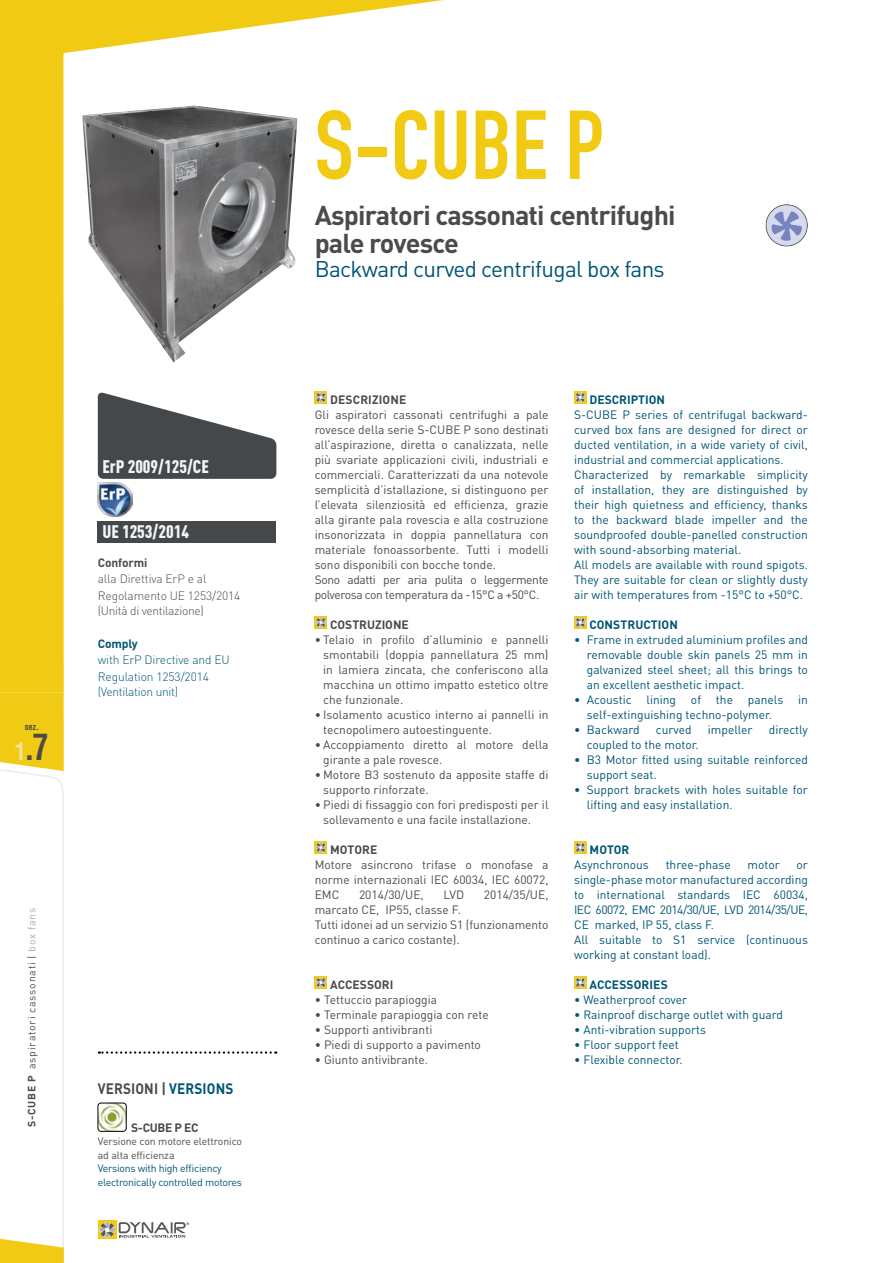
<style>
.page{position:relative;width:893px;height:1263px;background:#fff}
.page>*{position:absolute;margin:0;border:0;box-sizing:border-box;transform-origin:0 0}
.t1{font:700 96px "DIN Condensed";color:#f1cb13}
.t2{font:700 condensed 35.55px "Helvetica LT Std";color:#4b4b4a;scale:.91 1}
.t3{font:700 27px/28.5px "DIN Pro";letter-spacing:-.03em;color:#4b4b4a}
.t4{font:22.5px "DIN Pro";letter-spacing:-.03em;color:#005576}
.t5{font:900 18px "DIN Cond";color:#f4f4f4}
.t6{font:700 15px "DIN Pro";letter-spacing:.01em;color:#4b4b4a;scale:.9 1}
.t7{font:12px/15px "DIN Pro";color:#4b4b4a}
.t8{font:12px/15px "DIN Pro";color:#005576}
.t9{font:300 12px/16.5px "DIN Pro";letter-spacing:-.01em;color:#4b4b4a}
.t10{font:300 12px/16.5px "DIN Pro";letter-spacing:-.01em;color:#005576}
.t11{font:700 12px "DIN Pro";color:#4b4b4a}
.t12{font:700 12px "DIN Pro";color:#005576}
.t13{font:10.5px/13.5px "DIN Pro";letter-spacing:-.025em;color:#005576}
.t14{font:10.5px/13.5px "DIN Pro";letter-spacing:-.01em;color:#4b4b4a}
.t15{font:10.5px "DIN Pro";letter-spacing:.075em;color:#4b4b4a}
.t16{font:700 condensed 8.85px "Helvetica LT Std";color:#4b4b4a;scale:.96 1}
.s1{font-size:24px;color:#f9e499}
.s2{font-weight:700}
.s3{color:#acacab}
.s4{color:#005576}
</style>
<div class="page">
<div style="left:0;top:64px;width:64px;height:628px;background:#f1cb13"></div>
<svg style="left:0;top:0;width:443px;height:64px"></svg>
<div style="left:98px;top:1220px;width:19px;height:19px;background:#f1cb13"></div>
<svg style="left:99px;top:1222px;width:90px;height:16px"></svg>
<svg style="left:0;top:692px;width:64px;height:571px"></svg>
<div style="left:315px;top:391px;width:12px;height:13px;background:#f1cb13"></div>
<svg style="left:316px;top:392px;width:10px;height:11px"></svg>
<div style="left:315px;top:616px;width:12px;height:13px;background:#f1cb13"></div>
<svg style="left:316px;top:617px;width:10px;height:11px"></svg>
<div style="left:315px;top:841px;width:12px;height:13px;background:#f1cb13"></div>
<svg style="left:316px;top:842px;width:10px;height:11px"></svg>
<div style="left:315px;top:976px;width:12px;height:13px;background:#f1cb13"></div>
<svg style="left:316px;top:977px;width:10px;height:11px"></svg>
<div style="left:574px;top:391px;width:12px;height:13px;background:#f1cb13"></div>
<svg style="left:575px;top:392px;width:10px;height:11px"></svg>
<div style="left:574px;top:616px;width:12px;height:13px;background:#f1cb13"></div>
<svg style="left:575px;top:617px;width:10px;height:11px"></svg>
<div style="left:574px;top:841px;width:12px;height:13px;background:#f1cb13"></div>
<svg style="left:575px;top:842px;width:10px;height:11px"></svg>
<div style="left:574px;top:976px;width:12px;height:13px;background:#f1cb13"></div>
<svg style="left:575px;top:977px;width:10px;height:11px"></svg>
<img style="left:82px;top:106px;width:216px;height:257px">
<div style="left:766px;top:205px;width:41px;height:41px;background:#d6daed;border-radius:50%"></div>
<div style="left:765px;top:204px;width:43px;height:42px;border:1px solid #585857;border-radius:50%"></div>
<svg style="left:771px;top:210px;width:32px;height:31px"></svg>
<svg style="left:98px;top:392px;width:178px;height:87px"></svg>
<div style="left:97px;top:521px;width:179px;height:21px;background:#45484a"></div>
<img style="left:98px;top:482px;width:34px;height:34px">
<img style="left:98px;top:1103px;width:28px;height:28px">
<div style="left:98px;top:1103px;width:28px;height:28px;border:1px solid #000;border-radius:3px"></div>
<svg style="left:99px;top:1051px;width:177px;height:3px"></svg>
<p class="t16" style="left:25px;top:721px;width:16px">sez.</p>
<h2 class="t2" style="left:15px;top:724px;width:39px"><span class="s1">1</span>.7</h2>
<h3 class="t5" style="left:102px;top:456px;width:108px">ErP 2009/125/CE</h3>
<h3 class="t5" style="left:102px;top:520px;width:88px">UE 1253/2014</h3>
<p class="t11" style="left:98px;top:554px;width:51px">Conformi</p>
<p class="t9" style="left:98px;top:570px;width:144px">alla Direttiva ErP e al<br>Regolamento UE 1253/2014</p>
<p class="t9" style="left:98px;top:602px;width:108px">(Unità di ventilazione)</p>
<p class="t12" style="left:98px;top:635px;width:42px">Comply</p>
<p class="t10" style="left:98px;top:651px;width:133px">with ErP Directive and EU<br>Regulation 1253/2014</p>
<p class="t10" style="left:98px;top:683px;width:82px">(Ventilation unit)</p>
<p class="t15" style="left:25px;top:1127px;width:221px;rotate:-90deg"><span class="s2">S-CUBE P</span> aspiratori cassonati | <span class="s3">box fans</span></p>
<p class="t6" style="left:98px;top:1078px;width:152px">VERSIONI | <span class="s4">VERSIONS</span></p>
<p class="t11" style="left:131px;top:1119px;width:69px">S-CUBE P EC</p>
<p class="t14" style="left:98px;top:1134px;width:146px">Versione con motore elettronico ad alta efficienza</p>
<p class="t13" style="left:98px;top:1161px;width:146px">Versions with high efficiency electronically controlled motores</p>
<h1 class="t1" style="left:315px;top:81px;width:291px">S-CUBE P</h1>
<h3 class="t3" style="left:315px;top:200px;width:363px">Aspiratori cassonati centrifughi pale rovesce</h3>
<h3 class="t4" style="left:315px;top:254px;width:352px">Backward curved centrifugal box fans</h3>
<p class="t11" style="left:330px;top:391px;width:78px">DESCRIZIONE</p>
<p class="t7" style="left:315px;top:406px;width:235px">Gli aspiratori cassonati centrifughi a pale rovesce della serie S-CUBE P sono destinati all’aspirazione, diretta o canalizzata, nelle più svariate applicazioni civili, industriali e commerciali. Caratterizzati da una notevole semplicità d’istallazione, si distinguono per l’elevata silenziosità ed efficienza, grazie alla girante pala rovescia e alla costruzione insonorizzata in doppia pannellatura con materiale fonoassorbente. Tutti i modelli sono disponibili con bocche tonde.<br>Sono adatti per aria pulita o leggermente polverosa con temperatura da -15°C a +50°C.</p>
<p class="t11" style="left:330px;top:616px;width:80px">COSTRUZIONE</p>
<p class="t7" style="left:323px;top:631px;width:227px;text-align:justify;text-indent:-9px">• Telaio in profilo d’alluminio e pannelli smontabili (doppia pannellatura 25 mm) in lamiera zincata, che conferiscono alla macchina un ottimo impatto estetico oltre che funzionale.</p>
<p class="t7" style="left:323px;top:706px;width:227px;text-indent:-9px">• Isolamento acustico interno ai pannelli in tecnopolimero autoestinguente.</p>
<p class="t7" style="left:323px;top:736px;width:227px;text-indent:-9px">• Accoppiamento diretto al motore della girante a pale rovesce.</p>
<p class="t7" style="left:323px;top:766px;width:227px;text-indent:-9px">• Motore B3 sostenuto da apposite staffe di supporto rinforzate.</p>
<p class="t7" style="left:323px;top:796px;width:227px;text-indent:-9px">• Piedi di fissaggio con fori predisposti per il sollevamento e una facile installazione.</p>
<p class="t11" style="left:330px;top:841px;width:49px">MOTORE</p>
<p class="t7" style="left:315px;top:856px;width:235px;text-align:justify">Motore asincrono trifase o monofase a norme internazionali IEC 60034, IEC 60072, EMC</p>
<p class="t7" style="left:359px;top:886px;width:66px">2014/30/UE,</p>
<p class="t7" style="left:443px;top:886px;width:22px">LVD</p>
<p class="t7" style="left:484px;top:886px;width:66px">2014/35/UE,</p>
<p class="t7" style="left:315px;top:901px;width:235px">marcato CE, IP55, classe F.<br>Tutti idonei ad un servizio S1 (funzionamento continuo a carico costante).</p>
<p class="t11" style="left:330px;top:976px;width:65px">ACCESSORI</p>
<p class="t7" style="left:315px;top:991px;width:124px">• Tettuccio parapioggia</p>
<p class="t7" style="left:315px;top:1006px;width:176px">• Terminale parapioggia con rete</p>
<p class="t7" style="left:315px;top:1021px;width:119px">• Supporti antivibranti</p>
<p class="t7" style="left:315px;top:1036px;width:168px">• Piedi di supporto a pavimento</p>
<p class="t7" style="left:315px;top:1051px;width:115px">• Giunto antivibrante.</p>
<p class="t12" style="left:589px;top:391px;width:77px">DESCRIPTION</p>
<p class="t8" style="left:574px;top:406px;width:235px">S-CUBE P series of centrifugal backward&shy;curved box fans are designed for direct or ducted ventilation, in a wide variety of civil, industrial and commercial applications.<br>Characterized by remarkable simplicity of installation, they are distinguished by their high quietness and efficiency, thanks to the backward blade impeller and the soundproofed double-panelled construction with sound-absorbing material.<br>All models are available with round spigots.<br>They are suitable for clean or slightly dusty air with temperatures from -15°C to +50°C.</p>
<p class="t12" style="left:590px;top:616px;width:90px">CONSTRUCTION</p>
<p class="t8" style="left:587px;top:631px;width:223px;text-align:justify;text-indent:-13px">• Frame in extruded aluminium profiles and removable double skin panels 25 mm in galvanized steel sheet; all this brings to an excellent aesthetic impact.</p>
<p class="t8" style="left:587px;top:691px;width:223px;text-indent:-13px">• Acoustic lining of the panels in self-extinguishing techno-polymer.</p>
<p class="t8" style="left:574px;top:721px;width:67px">• Backward</p>
<p class="t8" style="left:656px;top:721px;width:37px">curved</p>
<p class="t8" style="left:708px;top:721px;width:46px">impeller</p>
<p class="t8" style="left:769px;top:721px;width:41px">directly</p>
<p class="t8" style="left:587px;top:736px;width:113px">coupled to the motor.</p>
<p class="t8" style="left:587px;top:751px;width:223px;text-indent:-13px">• B3 Motor fitted using suitable reinforced support seat.</p>
<p class="t8" style="left:587px;top:781px;width:223px;text-indent:-13px">• Support brackets with holes suitable for lifting and easy installation.</p>
<p class="t12" style="left:590px;top:841px;width:41px">MOTOR</p>
<p class="t8" style="left:574px;top:856px;width:76px">Asynchronous</p>
<p class="t8" style="left:666px;top:856px;width:67px">three-phase</p>
<p class="t8" style="left:747px;top:856px;width:34px">motor</p>
<p class="t8" style="left:574px;top:856px;width:235px;text-indent:222px">or single-phase motor manufactured according to international standards IEC 60034,<br>IEC 60072, EMC 2014/30/UE, LVD 2014/35/UE,<br>CE marked, IP 55, class F.<br>All suitable to S1 service (continuous working at constant load).</p>
<p class="t12" style="left:590px;top:976px;width:80px">ACCESSORIES</p>
<p class="t8" style="left:574px;top:991px;width:115px">• Weatherproof cover</p>
<p class="t8" style="left:574px;top:1006px;width:210px">• Rainproof discharge outlet with guard</p>
<p class="t8" style="left:574px;top:1021px;width:133px">• Anti-vibration supports</p>
<p class="t8" style="left:574px;top:1036px;width:106px">• Floor support feet</p>
<p class="t8" style="left:574px;top:1051px;width:110px">• Flexible connector.</p>
</div>
